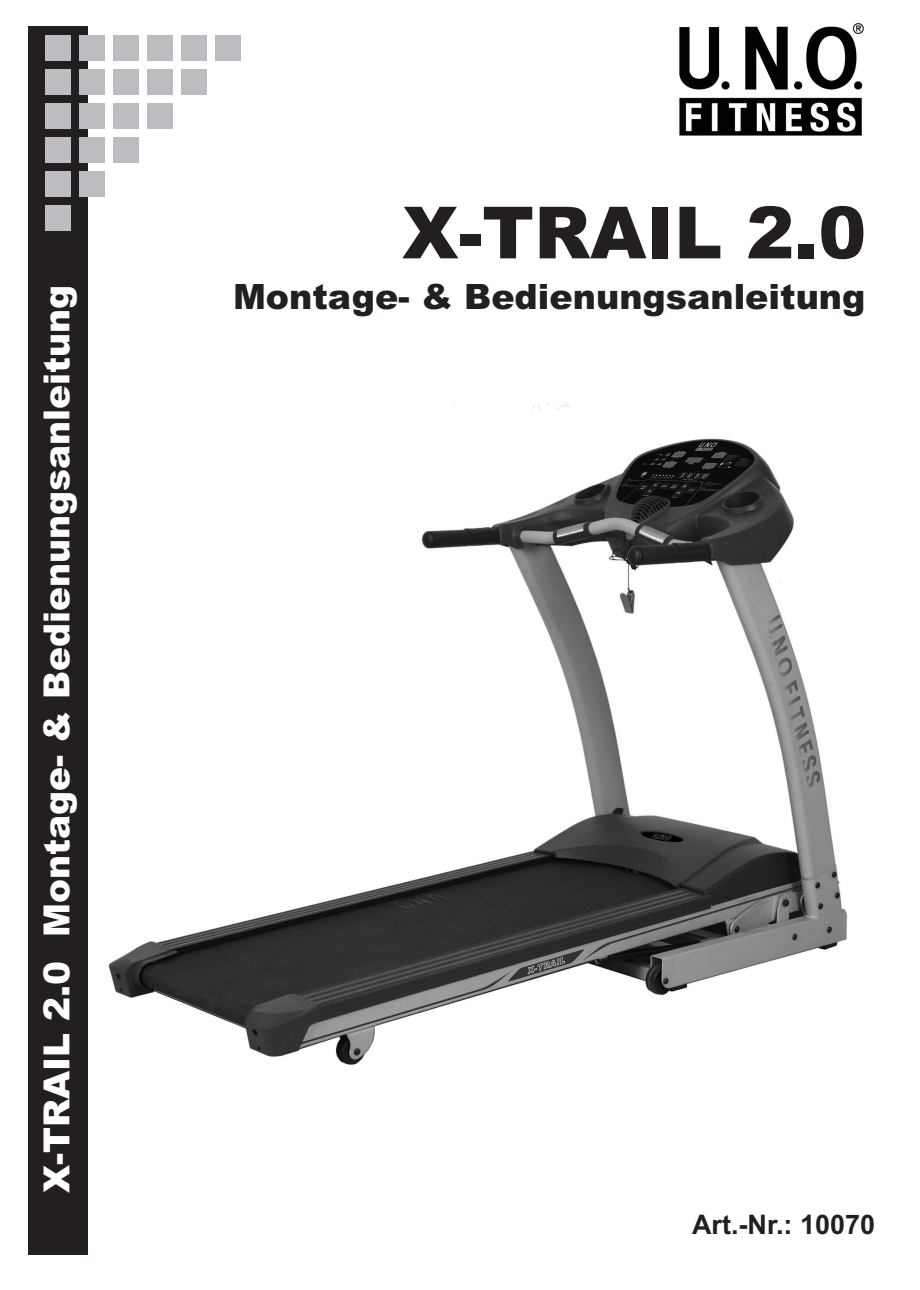
<style>
.page{position:relative;width:920px;height:1290px;background:#fff}
.page>*{position:absolute;margin:0;border:0;box-sizing:border-box;transform-origin:0 0}
.t1{font:900 72px "Arial";color:#231f20}
.t2{font:900 36px "Arial";color:#fff}
.t3{font:900 34.95px "Arial";color:#231f20}
.t4{font:700 27px "Arial";color:#231f20}
</style>
<div class="page">
<img style="left:108px;top:403px;width:739px;height:662px">
<img style="left:679px;top:23px;width:185px;height:112px">
<div style="left:28px;top:27px;width:60px;height:1228px;background:#231f20"></div>
<div style="left:45px;top:35px;width:26px;height:26px;background:#bcbdc0"></div>
<div style="left:79px;top:35px;width:26px;height:26px;background:#bcbdc0"></div>
<div style="left:113px;top:35px;width:26px;height:26px;background:#bcbdc0"></div>
<div style="left:147px;top:35px;width:25px;height:26px;background:#bcbdc0"></div>
<div style="left:181px;top:35px;width:26px;height:26px;background:#bcbdc0"></div>
<div style="left:45px;top:69px;width:26px;height:26px;background:#bcbdc0"></div>
<div style="left:79px;top:69px;width:26px;height:26px;background:#bcbdc0"></div>
<div style="left:113px;top:69px;width:26px;height:26px;background:#bcbdc0"></div>
<div style="left:147px;top:69px;width:25px;height:26px;background:#bcbdc0"></div>
<div style="left:181px;top:69px;width:26px;height:26px;background:#bcbdc0"></div>
<div style="left:215px;top:35px;width:26px;height:26px;background:#bcbdc0"></div>
<div style="left:45px;top:103px;width:26px;height:26px;background:#bcbdc0"></div>
<div style="left:79px;top:103px;width:26px;height:26px;background:#bcbdc0"></div>
<div style="left:113px;top:103px;width:26px;height:26px;background:#bcbdc0"></div>
<div style="left:147px;top:103px;width:26px;height:26px;background:#bcbdc0"></div>
<div style="left:45px;top:137px;width:26px;height:26px;background:#bcbdc0"></div>
<div style="left:80px;top:137px;width:25px;height:26px;background:#bcbdc0"></div>
<div style="left:114px;top:137px;width:25px;height:26px;background:#bcbdc0"></div>
<div style="left:46px;top:171px;width:25px;height:26px;background:#bcbdc0"></div>
<div style="left:80px;top:171px;width:25px;height:26px;background:#bcbdc0"></div>
<div style="left:45px;top:205px;width:26px;height:26px;background:#bcbdc0"></div>
<h1 class="t1" style="left:402px;top:207px;width:466px">X-TRAIL 2.0</h1>
<p class="t2" style="left:44px;top:1193px;width:910px;rotate:-90deg">X-TRAIL 2.0 Montage- &amp; Bedienungsanleitung</p>
<p class="t3" style="left:233px;top:284px;width:634px">Montage- &amp; Bedienungsanleitung</p>
<p class="t4" style="left:692px;top:1214px;width:185px">Art.-Nr.: 10070</p>
</div>
